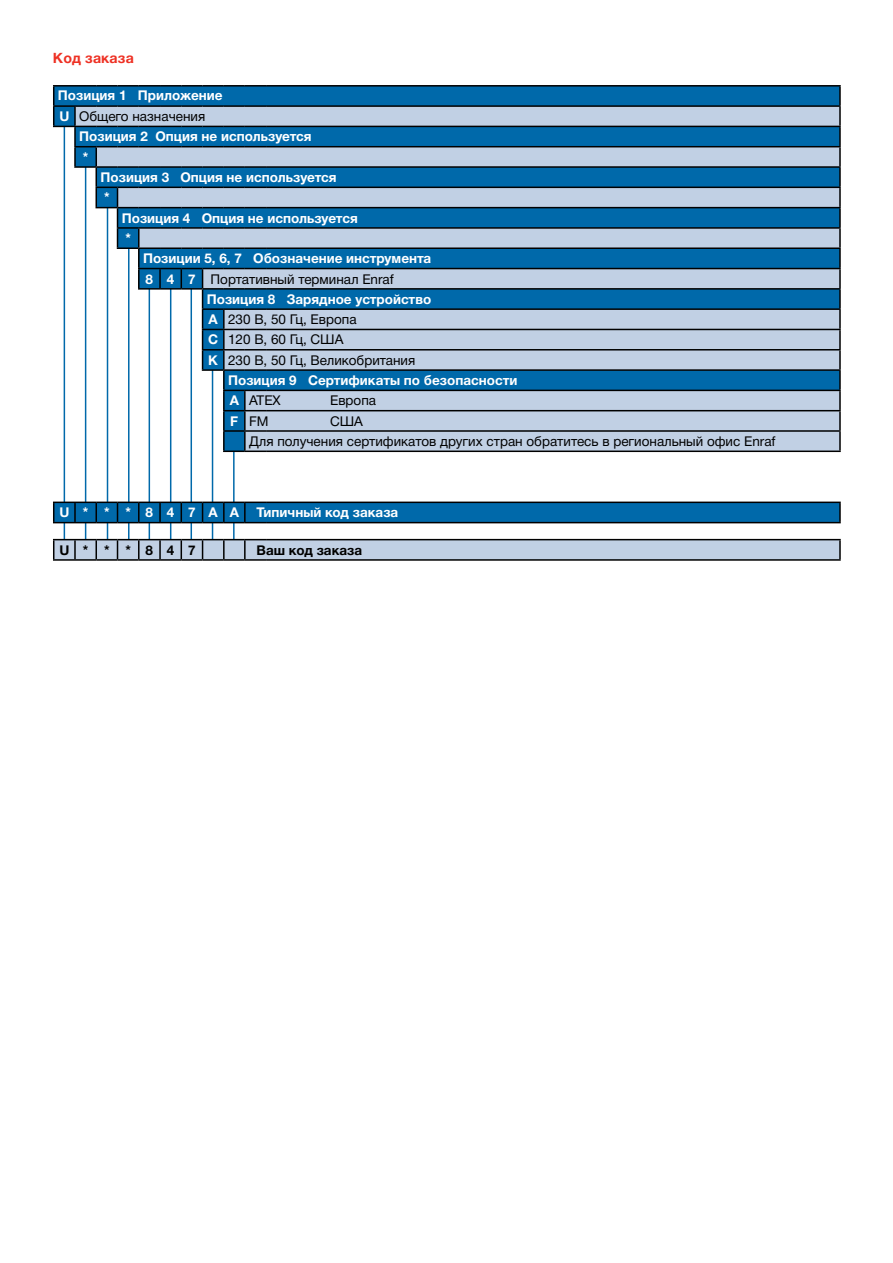
<style>
.page{position:relative;width:893px;height:1263px;background:#fff}
.page>*{position:absolute;margin:0;border:0;box-sizing:border-box;transform-origin:0 0}
.Header_specification{font:700 14.25px "Helvetica Neue Cyr";letter-spacing:.01em;color:#ee3124}
.t1{font:700 13.5px "Helvetica Neue Cyr";color:#fff}
.Identification_code{font:13.5px "Helvetica Neue Cyr";color:#000}
.t2{font:700 13.5px "Helvetica Neue Cyr";color:#000}
</style>
<div class="page">
<div style="left:266px;top:87px;width:573px;height:18px;background:#0069aa"></div>
<svg style="left:54px;top:107px;width:786px;height:452px;fill:#c1d0e4"></svg>
<hr style="left:223px;top:450px;width:22px;height:2px;background:#000">
<hr style="left:266px;top:268px;width:575px;height:1px;background:#000">
<hr style="left:266px;top:227px;width:575px;height:2px;background:#000">
<hr style="left:266px;top:247px;width:575px;height:2px;background:#000">
<hr style="left:266px;top:187px;width:575px;height:1px;background:#000">
<hr style="left:266px;top:207px;width:575px;height:1px;background:#000">
<hr style="left:266px;top:146px;width:575px;height:1px;background:#000">
<hr style="left:266px;top:166px;width:575px;height:2px;background:#000">
<hr style="left:53px;top:85px;width:22px;height:2px;background:#000">
<hr style="left:75px;top:85px;width:21px;height:2px;background:#000">
<hr style="left:96px;top:85px;width:22px;height:2px;background:#000">
<hr style="left:118px;top:85px;width:21px;height:2px;background:#000">
<hr style="left:139px;top:85px;width:21px;height:2px;background:#000">
<hr style="left:160px;top:85px;width:21px;height:2px;background:#000">
<hr style="left:181px;top:85px;width:22px;height:2px;background:#000">
<hr style="left:203px;top:85px;width:21px;height:2px;background:#000">
<hr style="left:224px;top:85px;width:21px;height:2px;background:#000">
<hr style="left:245px;top:85px;width:21px;height:2px;background:#000">
<hr style="left:266px;top:85px;width:575px;height:2px;background:#000">
<hr style="left:266px;top:105px;width:575px;height:2px;background:#000">
<hr style="left:266px;top:126px;width:575px;height:1px;background:#000">
<hr style="left:266px;top:288px;width:575px;height:2px;background:#000">
<svg style="left:53px;top:539px;width:213px;height:20px;background:#a6b3c5"></svg>
<hr style="left:266px;top:539px;width:575px;height:1px;background:#000">
<svg style="left:839px;top:540px;width:2px;height:19px"></svg>
<hr style="left:53px;top:559px;width:22px;height:2px;background:#000">
<hr style="left:75px;top:559px;width:21px;height:2px;background:#000">
<hr style="left:96px;top:559px;width:22px;height:2px;background:#000">
<hr style="left:118px;top:559px;width:21px;height:2px;background:#000">
<hr style="left:139px;top:559px;width:21px;height:2px;background:#000">
<hr style="left:160px;top:559px;width:21px;height:2px;background:#000">
<hr style="left:181px;top:559px;width:22px;height:2px;background:#000">
<hr style="left:203px;top:559px;width:21px;height:2px;background:#000">
<hr style="left:224px;top:559px;width:21px;height:2px;background:#000">
<hr style="left:245px;top:559px;width:21px;height:2px;background:#000">
<hr style="left:266px;top:559px;width:575px;height:2px;background:#000">
<hr style="left:245px;top:450px;width:21px;height:2px;background:#000">
<hr style="left:266px;top:308px;width:575px;height:2px;background:#000">
<hr style="left:266px;top:329px;width:575px;height:1px;background:#000">
<hr style="left:266px;top:349px;width:575px;height:1px;background:#000">
<hr style="left:266px;top:369px;width:575px;height:2px;background:#000">
<hr style="left:266px;top:390px;width:575px;height:1px;background:#000">
<svg style="left:839px;top:87px;width:2px;height:363px"></svg>
<hr style="left:266px;top:502px;width:575px;height:1px;background:#000">
<svg style="left:839px;top:503px;width:2px;height:19px"></svg>
<hr style="left:266px;top:522px;width:575px;height:1px;background:#000">
<svg style="left:53px;top:87px;width:213px;height:363px"></svg>
<hr style="left:266px;top:410px;width:575px;height:1px;background:#000">
<hr style="left:245px;top:430px;width:21px;height:2px;background:#000">
<hr style="left:266px;top:430px;width:575px;height:2px;background:#000">
<hr style="left:266px;top:450px;width:575px;height:2px;background:#000">
<svg style="left:53px;top:502px;width:213px;height:21px;background:#00578d"></svg>
<p class="Header_specification" style="left:53px;top:50px;width:82px">Код заказа</p>
<p class="t1" style="left:58px;top:88px;width:166px">Позиция 1 Приложение</p>
<p class="t1" style="left:59px;top:109px;width:12px">U</p>
<p class="Identification_code" style="left:79px;top:109px;width:128px">Общего назначения</p>
<p class="t1" style="left:79px;top:129px;width:234px">Позиция 2 Опция не используется</p>
<p class="t1" style="left:83px;top:149px;width:7px">*</p>
<p class="t1" style="left:101px;top:170px;width:238px">Позиция 3 Опция не используется</p>
<p class="t1" style="left:104px;top:190px;width:7px">*</p>
<p class="t1" style="left:122px;top:210px;width:238px">Позиция 4 Опция не используется</p>
<p class="t1" style="left:125px;top:231px;width:7px">*</p>
<p class="t1" style="left:143px;top:251px;width:290px">Позиции 5, 6, 7 Обозначение инструмента</p>
<p class="t1" style="left:146px;top:271px;width:9px">8</p>
<p class="t1" style="left:167px;top:271px;width:9px">4</p>
<p class="t1" style="left:188px;top:271px;width:9px">7</p>
<p class="Identification_code" style="left:211px;top:271px;width:185px">Портативный терминал Enraf</p>
<p class="t1" style="left:207px;top:292px;width:226px">Позиция 8 Зарядное устройство</p>
<p class="t1" style="left:209px;top:312px;width:11px">A</p>
<p class="Identification_code" style="left:228px;top:312px;width:130px">230 В, 50 Гц, Европа</p>
<p class="t1" style="left:208px;top:332px;width:12px">C</p>
<p class="Identification_code" style="left:228px;top:332px;width:117px">120 В, 60 Гц, США</p>
<p class="t1" style="left:208px;top:352px;width:11px">K</p>
<p class="Identification_code" style="left:228px;top:353px;width:189px">230 В, 50 Гц, Великобритания</p>
<p class="t1" style="left:228px;top:373px;width:291px">Позиция 9 Сертификаты по безопасности</p>
<p class="t1" style="left:230px;top:393px;width:11px">A</p>
<p class="Identification_code" style="left:249px;top:393px;width:33px">ATEX</p>
<p class="Identification_code" style="left:330px;top:393px;width:48px">Европа</p>
<p class="t1" style="left:230px;top:413px;width:10px">F</p>
<p class="Identification_code" style="left:249px;top:413px;width:21px">FM</p>
<p class="Identification_code" style="left:330px;top:413px;width:34px">США</p>
<p class="Identification_code" style="left:249px;top:434px;width:528px">Для получения сертификатов других стран обратитесь в региональный офис Enraf</p>
<p class="t1" style="left:59px;top:505px;width:12px">U</p>
<p class="t1" style="left:83px;top:505px;width:7px">*</p>
<p class="t1" style="left:104px;top:505px;width:7px">*</p>
<p class="t1" style="left:125px;top:505px;width:7px">*</p>
<p class="t1" style="left:146px;top:505px;width:9px">8</p>
<p class="t1" style="left:167px;top:505px;width:9px">4</p>
<p class="t1" style="left:188px;top:505px;width:9px">7</p>
<p class="t1" style="left:209px;top:505px;width:11px">A</p>
<p class="t1" style="left:230px;top:505px;width:11px">A</p>
<p class="t1" style="left:257px;top:505px;width:143px">Типичный код заказа</p>
<p class="t2" style="left:59px;top:542px;width:12px">U</p>
<p class="t2" style="left:83px;top:542px;width:7px">*</p>
<p class="t2" style="left:104px;top:542px;width:7px">*</p>
<p class="t2" style="left:125px;top:542px;width:7px">*</p>
<p class="t2" style="left:146px;top:542px;width:9px">8</p>
<p class="t2" style="left:167px;top:542px;width:9px">4</p>
<p class="t2" style="left:188px;top:542px;width:9px">7</p>
<p class="t2" style="left:257px;top:542px;width:107px">Ваш код заказа</p>
</div>
